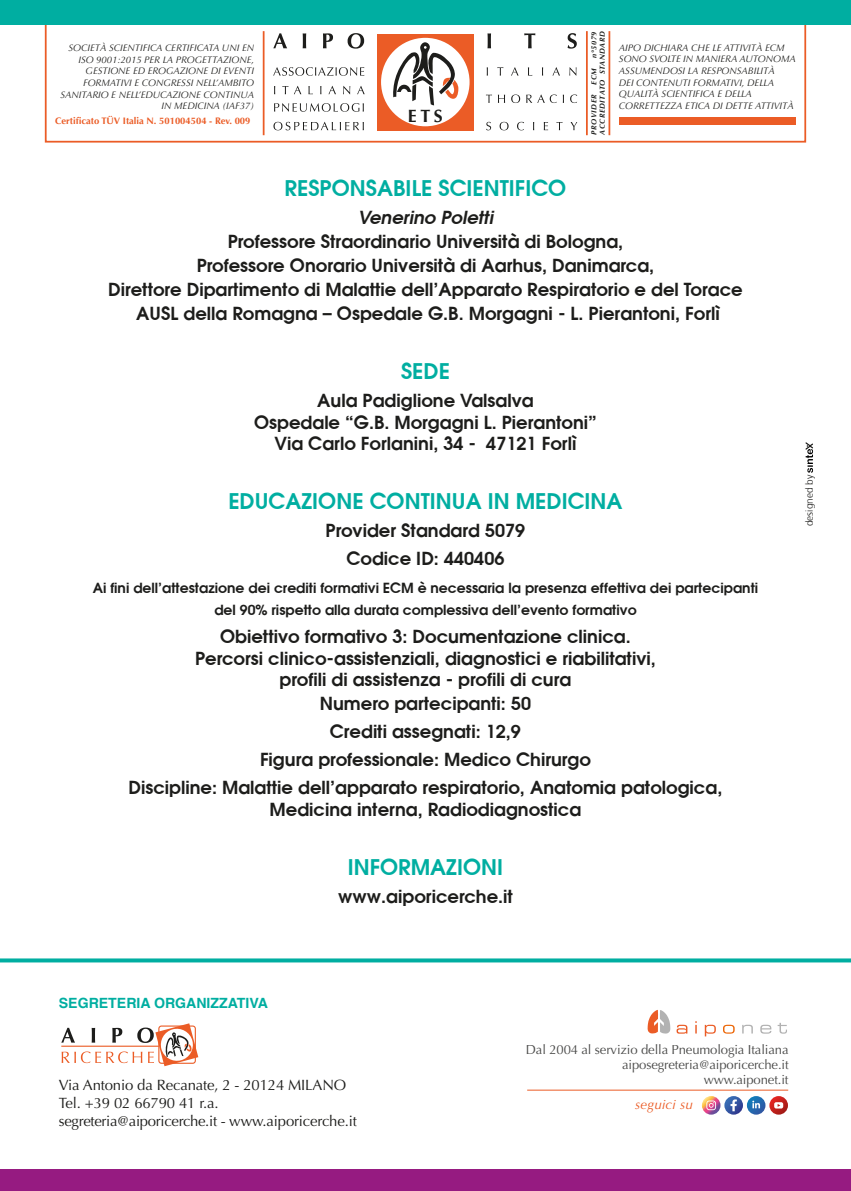
<style>
.page{position:relative;width:851px;height:1191px;background:#fff}
.page>*{position:absolute;margin:0;border:0;box-sizing:border-box;transform-origin:0 0}
.t1{font:600 21.6px "Avant Garde";color:#00aea1}
.t2{font:600 18px/21.6px "Avant Garde";color:#1d1d1b;text-align:center}
.t3{font:italic 600 18px "Avant Garde";color:#1d1d1b}
.t4{font:700 17.8px "Optima";color:#1d1d1b}
.t5{font:15px/18px "Optima";letter-spacing:-.01em;color:#1d1d1b}
.t6{font:700 14.2px "Helvetica";color:#00aea1}
.t7{font:600 14px/21.6px "Avant Garde";color:#1d1d1b;text-align:center}
.t8{font:italic 13.4px "Optima";letter-spacing:.02em;color:#eb5c26}
.t9{font:13px/14.8px "Optima";letter-spacing:-.01em;color:#4b4b4a;text-align:right}
.t10{font:300 10px "Frutiger";color:#1d1d1b}
.t11{font:italic 9.4px/11.6px "Optima";color:#1d1d1b;text-align:right}
.t12{font:700 9.4px "Optima";color:#eb5c26}
.t13{font:italic 700 7.4px/8.4px "Optima";letter-spacing:.08em;color:#1d1d1b;text-align:right}
</style>
<div class="page">
<svg style="left:45px;top:24px;width:761px;height:119px"></svg>
<hr style="left:608px;top:31px;width:2px;height:104px;background:#eb5c26">
<hr style="left:586px;top:31px;width:1px;height:104px;background:#eb5c26">
<div style="left:619px;top:117px;width:176px;height:7px;background:#eb5c26"></div>
<hr style="left:263px;top:31px;width:1px;height:104px;background:#eb5c26">
<div style="left:377px;top:34px;width:96px;height:96px;background:#eb5c26"></div>
<div style="left:381px;top:38px;width:88px;height:88px;background:#fff;border-radius:50%"></div>
<svg style="left:391px;top:42px;width:67px;height:63px"></svg>
<svg style="left:273px;top:33px;width:91px;height:16px"></svg>
<svg style="left:273px;top:122px;width:91px;height:8px"></svg>
<svg style="left:274px;top:103px;width:90px;height:9px"></svg>
<svg style="left:274px;top:86px;width:90px;height:8px"></svg>
<svg style="left:273px;top:67px;width:91px;height:9px"></svg>
<svg style="left:487px;top:33px;width:89px;height:16px"></svg>
<svg style="left:486px;top:122px;width:91px;height:8px"></svg>
<svg style="left:486px;top:94px;width:91px;height:9px"></svg>
<svg style="left:486px;top:67px;width:90px;height:9px"></svg>
<svg style="left:0;top:958px;width:850px;height:4px;background:#1db7ab"></svg>
<div style="left:0;top:1169px;width:850px;height:22px;background:#961b81"></div>
<div style="left:0;top:0;width:850px;height:24px;background:#00aea1"></div>
<svg style="left:61px;top:1023px;width:137px;height:43px"></svg>
<svg style="left:676px;top:1024px;width:11px;height:9px"></svg>
<svg style="left:704px;top:1024px;width:11px;height:12px"></svg>
<svg style="left:723px;top:1024px;width:11px;height:9px"></svg>
<svg style="left:742px;top:1024px;width:10px;height:9px"></svg>
<svg style="left:760px;top:1024px;width:11px;height:9px"></svg>
<svg style="left:777px;top:1022px;width:9px;height:11px"></svg>
<svg style="left:647px;top:1009px;width:23px;height:24px"></svg>
<hr style="left:527px;top:1089px;width:261px;height:1px;background:#eb5c26">
<svg style="left:701px;top:1096px;width:19px;height:18px"></svg>
<svg style="left:706px;top:1100px;width:10px;height:10px"></svg>
<svg style="left:724px;top:1096px;width:18px;height:18px"></svg>
<svg style="left:730px;top:1099px;width:6px;height:12px"></svg>
<svg style="left:746px;top:1096px;width:19px;height:18px"></svg>
<svg style="left:752px;top:1100px;width:8px;height:8px"></svg>
<svg style="left:769px;top:1096px;width:18px;height:18px"></svg>
<svg style="left:774px;top:1102px;width:9px;height:6px"></svg>
<svg style="left:805px;top:442px;width:7px;height:31px"></svg>
<p class="t11" style="left:60px;top:42px;width:195px">SOCIETÀ SCIENTIFICA CERTIFICATA UNI EN ISO 9001:2015 PER LA PROGETTAZIONE, GESTIONE ED EROGAZIONE DI EVENTI FORMATIVI E CONGRESSI NELL’AMBITO SANITARIO E NELL’EDUCAZIONE CONTINUA IN MEDICINA (IAF37)</p>
<p class="t12" style="left:55px;top:115px;width:197px">Certificato TÜV Italia N. 501004504 - Rev. 009</p>
<p class="t4" style="left:408px;top:105px;width:36px">ETS</p>
<p class="t13" style="left:589px;top:135px;width:105px;rotate:-90deg">n°5079<br>ACCREDITATO STANDARD</p>
<p class="t11" style="left:619px;top:42px;width:178px;text-align:left">AIPO DICHIARA CHE LE ATTIVITÀ ECM<br>SONO SVOLTE IN MANIERA AUTONOMA<br>ASSUMENDOSI LA RESPONSABILITÀ<br>DEI CONTENUTI FORMATIVI, DELLA<br>QUALITÀ SCIENTIFICA E DELLA<br>CORRETTEZZA ETICA DI DETTE ATTIVITÀ</p>
<p class="t13" style="left:589px;top:84px;width:18px;rotate:-90deg">ECM</p>
<p class="t13" style="left:589px;top:135px;width:42px;rotate:-90deg">PROVIDER</p>
<p class="t1" style="left:284px;top:174px;width:283px">RESPONSABILE SCIENTIFICO</p>
<p class="t3" style="left:358px;top:206px;width:141px">Venerino Poletti</p>
<p class="t2" style="left:108px;top:229px;width:636px;line-height:24px">Professore Straordinario Università di Bologna,<br>Professore Onorario Università di Aarhus, Danimarca,<br>Direttore Dipartimento di Malattie dell’Apparato Respiratorio e del Torace AUSL della Romagna – Ospedale G.B. Morgagni - L. Pierantoni, Forlì</p>
<p class="t1" style="left:401px;top:357px;width:50px">SEDE</p>
<p class="t2" style="left:254px;top:389px;width:344px">Aula Padiglione Valsalva<br>Ospedale “G.B. Morgagni L. Pierantoni”<br>Via Carlo Forlanini, 34 - 47121 Forlì</p>
<p class="t1" style="left:228px;top:487px;width:395px">EDUCAZIONE CONTINUA IN MEDICINA</p>
<p class="t2" style="left:325px;top:516px;width:201px;line-height:28px">Provider Standard 5079<br>Codice ID: 440406</p>
<p class="t7" style="left:93px;top:577px;width:667px">Ai fini dell’attestazione dei crediti formativi ECM è necessaria la presenza effettiva dei partecipanti del 90% rispetto alla durata complessiva dell’evento formativo</p>
<p class="t2" style="left:195px;top:625px;width:462px">Obiettivo formativo 3: Documentazione clinica.<br>Percorsi clinico-assistenziali, diagnostici e riabilitativi, profili di assistenza - profili di cura</p>
<p class="t2" style="left:128px;top:689px;width:595px;line-height:28px">Numero partecipanti: 50<br>Crediti assegnati: 12,9<br>Figura professionale: Medico Chirurgo<br>Discipline: Malattie dell’apparato respiratorio, Anatomia patologica,</p>
<p class="t2" style="left:269px;top:798px;width:313px">Medicina interna, Radiodiagnostica</p>
<p class="t1" style="left:347px;top:852px;width:157px">INFORMAZIONI</p>
<p class="t2" style="left:338px;top:885px;width:176px">www.aiporicerche.it</p>
<p class="t10" style="left:803px;top:526px;width:53px;rotate:-90deg">designed by</p>
<p class="t6" style="left:59px;top:994px;width:211px">SEGRETERIA ORGANIZZATIVA</p>
<p class="t5" style="left:59px;top:1076px;width:299px">Via Antonio da Recanate, 2 - 20124 MILANO<br>Tel. +39 02 66790 41 r.a. segreteria@aiporicerche.it - www.aiporicerche.it</p>
<p class="t9" style="left:526px;top:1042px;width:264px">Dal 2004 al servizio della Pneumologia Italiana aiposegreteria@aiporicerche.it<br>www.aiponet.it</p>
<p class="t8" style="left:635px;top:1096px;width:59px">seguici su</p>
</div>
